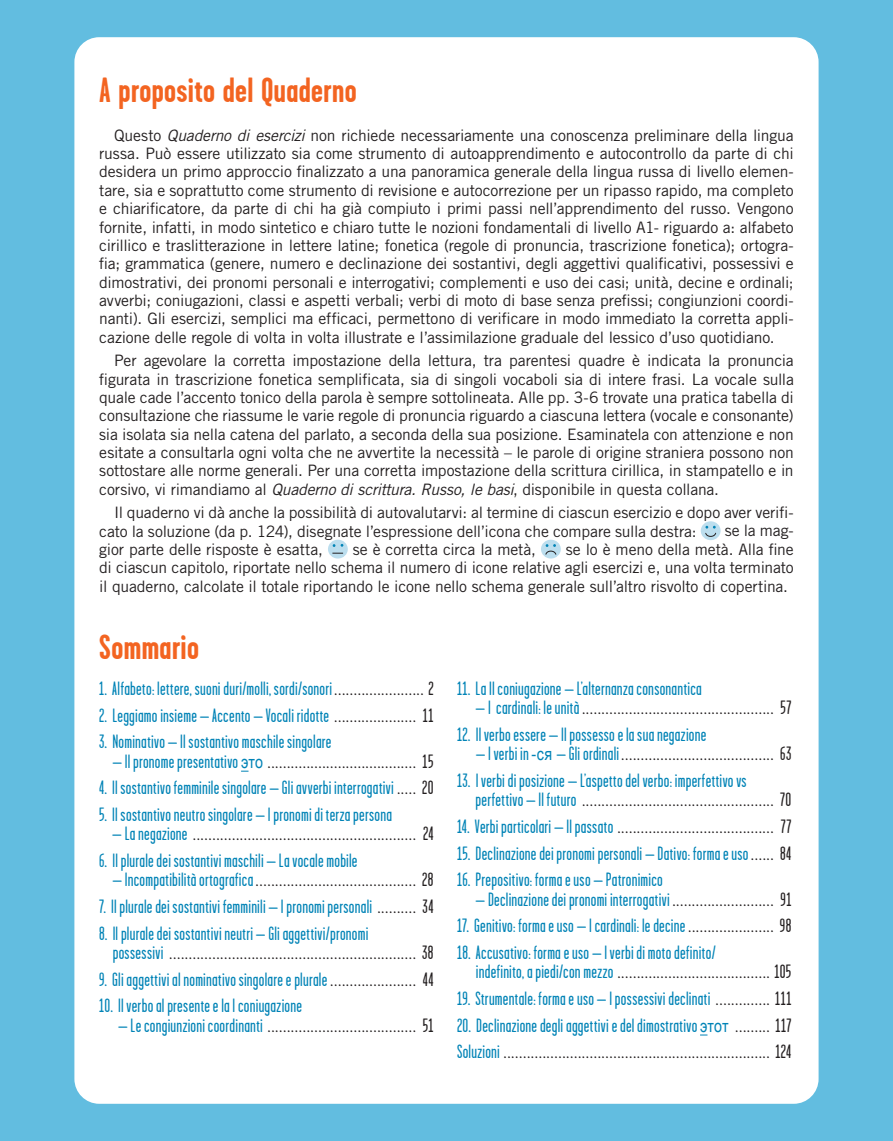
<style>
.page{position:relative;width:893px;height:1141px;background:#62bde0}
.page>*{position:absolute;margin:0;border:0;box-sizing:border-box;transform-origin:0 0}
.t1{font:700 35px "Garage Gothic";letter-spacing:.01em;color:#f36421}
.t2{font:19.25px/19.2px "Garage Gothic";letter-spacing:.015em;color:#0083b6}
.t3{font:19.25px/19.2px "Garage Gothic";letter-spacing:.015em;color:#231f20}
.t4{font:15.75px/18.4px "Trade Gothic LT Std";letter-spacing:-.01em;color:#231f20;text-align:justify}
.s1{font-style:italic}
.s2{color:#231f20}
.s3{color:#0083b6}
.s4{font-family:"Arial Narrow";font-size:17.5px;color:#0083b6}
</style>
<div class="page">
<div style="left:74px;top:37px;width:745px;height:1067px;background:#fff;border-radius:25px"></div>
<div style="left:701px;top:521px;width:20px;height:19px;background:#bcdeee;border-radius:50%"></div>
<svg style="left:705px;top:526px;width:12px;height:11px"></svg>
<svg style="left:328px;top:540px;width:20px;height:19px"></svg>
<div style="left:541px;top:540px;width:20px;height:19px;background:#bcdeee;border-radius:50%"></div>
<svg style="left:545px;top:544px;width:12px;height:11px"></svg>
<h1 class="t1" style="left:99px;top:72px;width:259px">A proposito del Quaderno</h1>
<p class="t4" style="left:99px;top:126px;width:696px;text-indent:15px">Questo <span class="s1">Quaderno di esercizi</span> non richiede necessariamente una conoscenza preliminare della lingua russa. Può essere utilizzato sia come strumento di autoapprendimento e autocontrollo da parte di chi desidera un primo approccio finalizzato a una panoramica generale della lingua russa di livello elemen&shy;tare, sia e soprattutto come strumento di revisione e autocorrezione per un ripasso rapido, ma completo e chiarificatore, da parte di chi ha già compiuto i primi passi nell’apprendimento del russo. Vengono fornite, infatti, in modo sintetico e chiaro tutte le nozioni fondamentali di livello A1- riguardo a: alfabeto cirillico e traslitterazione in lettere latine; fonetica (regole di pronuncia, trascrizione fonetica); ortogra&shy;fia; grammatica (genere, numero e declinazione dei sostantivi, degli aggettivi qualificativi, possessivi e dimostrativi, dei pronomi personali e interrogativi; complementi e uso dei casi; unità, decine e ordinali; avverbi; coniugazioni, classi e aspetti verbali; verbi di moto di base senza prefissi; congiunzioni coordi&shy;nanti). Gli esercizi, semplici ma efficaci, permettono di verificare in modo immediato la corretta appli&shy;cazione delle regole di volta in volta illustrate e l’assimilazione graduale del lessico d’uso quotidiano.</p>
<p class="t4" style="left:99px;top:351px;width:696px;text-indent:15px">Per agevolare la corretta impostazione della lettura, tra parentesi quadre è indicata la pronuncia figurata in trascrizione fonetica semplificata, sia di singoli vocaboli sia di intere frasi. La vocale sulla quale cade l’accento tonico della parola è sempre sottolineata. Alle pp. 3-6 trovate una pratica tabella di consultazione che riassume le varie regole di pronuncia riguardo a ciascuna lettera (vocale e consonante) sia isolata sia nella catena del parlato, a seconda della sua posizione. Esaminatela con attenzione e non esitate a consultarla ogni volta che ne avvertite la necessità – le parole di origine straniera possono non sottostare alle norme generali. Per una corretta impostazione della scrittura cirillica, in stampatello e in corsivo, vi rimandiamo al <span class="s1">Quaderno di scrittura. Russo, le basi</span>, disponibile in questa collana.</p>
<p class="t4" style="left:99px;top:503px;width:696px;text-indent:15px">Il quaderno vi dà anche la possibilità di autovalutarvi: al termine di ciascun esercizio e dopo aver verifi&shy;cato la soluzione (da p. 124), disegnate l’espressione dell’icona che compare sulla destra:</p>
<p class="t4" style="left:725px;top:521px;width:71px">se la mag-</p>
<p class="t4" style="left:99px;top:540px;width:696px;text-indent:467px">se lo è meno della metà. Alla fine di ciascun capitolo, riportate nello schema il numero di icone relative agli esercizi e, una volta terminato il quaderno, calcolate il totale riportando le icone nello schema generale sull’altro risvolto di copertina.</p>
<h1 class="t1" style="left:99px;top:628px;width:101px">Sommario</h1>
<p class="t2" style="left:99px;top:679px;width:336px">1. Alfabeto: lettere, suoni duri/molli, sordi/sonori <span class="s2">....................... 2</span></p>
<p class="t2" style="left:99px;top:706px;width:336px">2. Leggiamo insieme – Accento – Vocali ridotte <span class="s2">..................... 11</span></p>
<p class="t2" style="left:99px;top:732px;width:234px">3. Nominativo – Il sostantivo maschile singolare</p>
<p class="t3" style="left:112px;top:752px;width:323px"><span class="s3">– Il pronome presentativo</span> <span class="s4">это</span> ...................................... 15</p>
<p class="t2" style="left:99px;top:778px;width:336px">4. Il sostantivo femminile singolare – Gli avverbi interrogativi <span class="s2">..... 20</span></p>
<p class="t2" style="left:99px;top:805px;width:294px">5. Il sostantivo neutro singolare – I pronomi di terza persona</p>
<p class="t3" style="left:112px;top:824px;width:323px"><span class="s3">– La negazione</span> ......................................................... 24</p>
<p class="t2" style="left:99px;top:851px;width:260px">6. Il plurale dei sostantivi maschili – La vocale mobile</p>
<p class="t3" style="left:112px;top:870px;width:323px"><span class="s3">– Incompatibilità ortografica</span> ......................................... 28</p>
<p class="t2" style="left:99px;top:897px;width:336px">7. Il plurale dei sostantivi femminili – I pronomi personali <span class="s2">.......... 34</span></p>
<p class="t3" style="left:113px;top:924px;width:322px;text-indent:-13px"><span class="s3">8. Il plurale dei sostantivi neutri – Gli aggettivi/pronomi<br>possessivi</span> ............................................................... 38</p>
<p class="t2" style="left:99px;top:970px;width:336px">9. Gli aggettivi al nominativo singolare e plurale <span class="s2">...................... 44</span></p>
<p class="t2" style="left:99px;top:996px;width:204px">10. Il verbo al presente e la I coniugazione</p>
<p class="t3" style="left:118px;top:1016px;width:317px"><span class="s3">– Le congiunzioni coordinanti</span> ...................................... 51</p>
<p class="t4" style="left:99px;top:540px;width:225px">gior parte delle risposte è esatta,</p>
<p class="t4" style="left:353px;top:540px;width:185px">se è corretta circa la metà,</p>
<p class="t2" style="left:457px;top:679px;width:246px">11. La II coniugazione – L’alternanza consonantica</p>
<p class="t3" style="left:476px;top:698px;width:317px"><span class="s3">– I cardinali: le unità</span> ................................................. 57</p>
<p class="t2" style="left:457px;top:725px;width:251px">12. Il verbo essere – Il possesso e la sua negazione</p>
<p class="t3" style="left:476px;top:744px;width:317px"><span class="s3">– I verbi in</span> <span class="s4">-ся</span> <span class="s3">– Gli ordinali</span> ....................................... 63</p>
<p class="t2" style="left:476px;top:771px;width:317px;text-indent:-19px">13. I verbi di posizione – L’aspetto del verbo: imperfettivo vs perfettivo – Il futuro <span class="s2">................................................. 70</span></p>
<p class="t3" style="left:457px;top:817px;width:336px"><span class="s3">14. Verbi particolari – Il passato</span> ........................................ 77</p>
<p class="t2" style="left:457px;top:844px;width:336px">15. Declinazione dei pronomi personali – Dativo: forma e uso <span class="s2">...... 84</span></p>
<p class="t2" style="left:457px;top:870px;width:207px">16. Prepositivo: forma e uso – Patronimico</p>
<p class="t2" style="left:476px;top:890px;width:317px">– Declinazione dei pronomi interrogativi <span class="s2">.......................... 91</span></p>
<p class="t2" style="left:457px;top:916px;width:336px">17. Genitivo: forma e uso – I cardinali: le decine <span class="s2">...................... 98</span></p>
<p class="t2" style="left:476px;top:943px;width:317px;text-indent:-19px">18. Accusativo: forma e uso – I verbi di moto definito/<br>indefinito, a piedi/con mezzo <span class="s2">....................................... 105</span></p>
<p class="t2" style="left:457px;top:989px;width:336px">19. Strumentale: forma e uso – I possessivi declinati <span class="s2">.............. 111</span></p>
<p class="t3" style="left:457px;top:1012px;width:336px;line-height:26.6px"><span class="s3">20. Declinazione degli aggettivi e del dimostrativo</span> <span class="s4">этот</span> ......... 117<br><span class="s3">Soluzioni</span> .................................................................... 124</p>
</div>
